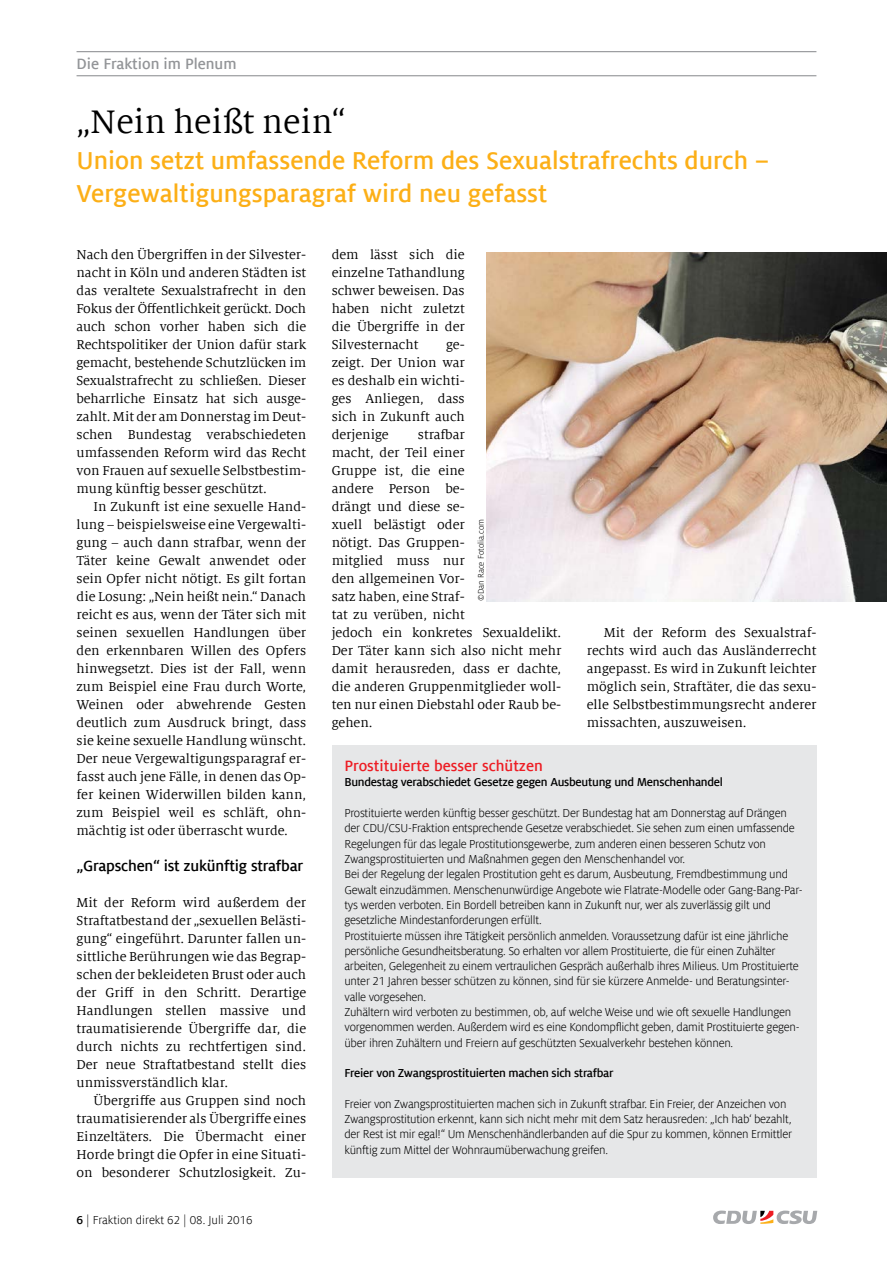
<style>
.page{position:relative;width:893px;height:1263px;background:#fff}
.page>*{position:absolute;margin:0;border:0;box-sizing:border-box;transform-origin:0 0}
.t1{font:36px "Milo Serif Offc";color:#000}
.t2{font:700 27px/33px "Milo Sans Offc";color:#fcaf17}
.t3{font:700 16.5px "Milo Sans Offc";letter-spacing:-.01em;color:#000}
.t4{font:700 16.5px "Milo Sans Offc";color:#ed1d24}
.t5{font:700 16.5px "Milo Sans Offc";color:#939598}
.t6{font:14.25px/18px "Milo Serif Offc";color:#000;text-align:justify}
.t7{font:12.75px/15.3px "Milo Sans Offc";letter-spacing:-.02em;color:#000}
.t8{font:700 12.75px "Milo Sans Offc";letter-spacing:-.02em;color:#000}
.t9{font:12.75px "Milo Sans Offc";color:#000}
.t10{font:9px "Milo Sans Offc";color:#000}
.s1{font-weight:700}
</style>
<div class="page">
<svg style="left:713px;top:1210px;width:104px;height:14px"></svg>
<hr style="left:77px;top:51px;width:739px;height:1px;background:#939598">
<hr style="left:77px;top:75px;width:739px;height:1px;background:#939598">
<img style="left:486px;top:253px;width:401px;height:348px">
<div style="left:332px;top:745px;width:484px;height:432px;background:#e6e7e8"></div>
<p class="t5" style="left:77px;top:53px;width:161px">Die Fraktion im Plenum</p>
<h1 class="t1" style="left:77px;top:100px;width:271px">„Nein heißt nein“</h1>
<h2 class="t2" style="left:77px;top:144px;width:694px">Union setzt umfassende Reform des Sexualstrafrechts durch –<br>Vergewaltigungsparagraf wird neu gefasst</h2>
<p class="t6" style="left:77px;top:246px;width:231px">Nach den Übergriffen in der Silvester&shy;nacht in Köln und anderen Städten ist das veraltete Sexualstrafrecht in den Fokus der Öffentlichkeit gerückt. Doch auch schon vorher haben sich die Rechtspolitiker der Union dafür stark gemacht, bestehende Schutzlücken im Sexualstrafrecht zu schließen. Dieser beharrliche Einsatz hat sich ausge&shy;zahlt. Mit der am Donnerstag im Deut&shy;schen Bundestag verabschiedeten umfassenden Reform wird das Recht von Frauen auf sexuelle Selbstbestim&shy;mung künftig besser geschützt.</p>
<p class="t6" style="left:77px;top:498px;width:231px;text-indent:17px">In Zukunft ist eine sexuelle Hand&shy;lung – beispielsweise eine Vergewalti&shy;gung – auch dann strafbar, wenn der Täter keine Gewalt anwendet oder sein Opfer nicht nötigt. Es gilt fortan die Losung: „Nein heißt nein.“ Danach reicht es aus, wenn der Täter sich mit seinen sexuellen Handlungen über den erkennbaren Willen des Opfers hinwegsetzt. Dies ist der Fall, wenn zum Beispiel eine Frau durch Worte, Weinen oder abwehrende Gesten deutlich zum Ausdruck bringt, dass sie keine sexuelle Handlung wünscht.<br>Der neue Vergewaltigungsparagraf er&shy;fasst auch jene Fälle, in denen das Op&shy;fer keinen Widerwillen bilden kann, zum Beispiel weil es schläft, ohn&shy;mächtig ist oder überrascht wurde.</p>
<p class="t3" style="left:77px;top:856px;width:228px">„Grapschen“ ist zukünftig strafbar</p>
<p class="t6" style="left:77px;top:894px;width:231px">Mit der Reform wird außerdem der Straftatbestand der „sexuellen Belästi&shy;gung“ eingeführt. Darunter fallen un&shy;sittliche Berührungen wie das Begrap&shy;schen der bekleideten Brust oder auch der Griff in den Schritt. Derartige Handlungen stellen massive und traumatisierende Übergriffe dar, die durch nichts zu rechtfertigen sind.<br>Der neue Straftatbestand stellt dies unmissverständlich klar.</p>
<p class="t6" style="left:77px;top:1092px;width:231px;text-indent:17px">Übergriffe aus Gruppen sind noch traumatisierender als Übergriffe eines Einzeltäters. Die Übermacht einer Horde bringt die Opfer in eine Situati&shy;on besonderer Schutzlosigkeit. Zu-</p>
<p class="t9" style="left:77px;top:1212px;width:178px"><span class="s1">6</span> | Fraktion direkt 62 | 08. Juli 2016</p>
<p class="t6" style="left:332px;top:246px;width:135px">dem lässt sich die einzelne Tathandlung schwer beweisen. Das haben nicht zuletzt die Übergriffe in der Silvesternacht</p>
<p class="t6" style="left:332px;top:335px;width:135px;text-indent:114px">ge&shy;zeigt. Der Union war es deshalb ein wichti&shy;ges Anliegen, dass sich in Zukunft auch derjenige</p>
<p class="t6" style="left:332px;top:425px;width:231px;text-align:left;text-indent:86px">strafbar<br>macht, der Teil einer<br>Gruppe ist, die eine<br>andere Person be-<br>drängt und diese se-<br>xuell belästigt oder<br>nötigt. Das Gruppen-<br>mitglied muss nur<br>den allgemeinen Vor-<br>satz haben, eine Straf-<br>tat zu verüben, nicht<br>jedoch ein konkretes Sexualdelikt.<br>Der Täter kann sich also nicht mehr damit herausreden, dass er dachte, die anderen Gruppenmitglieder woll&shy;ten nur einen Diebstahl oder Raub be&shy;gehen.</p>
<p class="t10" style="left:476px;top:601px;width:84px;rotate:-90deg">©Dan Race Fotolia.com</p>
<p class="t6" style="left:587px;top:623px;width:231px;text-indent:17px">Mit der Reform des Sexualstraf&shy;rechts wird auch das Ausländerrecht angepasst. Es wird in Zukunft leichter möglich sein, Straftäter, die das sexu&shy;elle Selbstbestimmungsrecht anderer missachten, auszuweisen.</p>
<p class="t4" style="left:344px;top:756px;width:200px">Prostituierte besser schützen</p>
<p class="t8" style="left:344px;top:775px;width:380px">Bundestag verabschiedet Gesetze gegen Ausbeutung und Menschenhandel</p>
<p class="t7" style="left:344px;top:805px;width:460px">Prostituierte werden künftig besser geschützt. Der Bundestag hat am Donnerstag auf Drängen der CDU/CSU-Fraktion entsprechende Gesetze verabschiedet. Sie sehen zum einen umfassende Regelungen für das legale Prostitutionsgewerbe, zum anderen einen besseren Schutz von Zwangsprostituierten und Maßnahmen gegen den Menschenhandel vor.<br>Bei der Regelung der legalen Prostitution geht es darum, Ausbeutung, Fremdbestimmung und Gewalt einzudämmen. Menschenunwürdige Angebote wie Flatrate-Modelle oder Gang-Bang-Par&shy;tys werden verboten. Ein Bordell betreiben kann in Zukunft nur, wer als zuverlässig gilt und gesetzliche Mindestanforderungen erfüllt.<br>Prostituierte müssen ihre Tätigkeit persönlich anmelden. Voraussetzung dafür ist eine jährliche persönliche Gesundheitsberatung. So erhalten vor allem Prostituierte, die für einen Zuhälter arbeiten, Gelegenheit zu einem vertraulichen Gespräch außerhalb ihres Milieus. Um Prostituierte unter 21 Jahren besser schützen zu können, sind für sie kürzere Anmelde- und Beratungsinter&shy;valle vorgesehen.<br>Zuhältern wird verboten zu bestimmen, ob, auf welche Weise und wie oft sexuelle Handlungen vorgenommen werden. Außerdem wird es eine Kondompflicht geben, damit Prostituierte gegen&shy;über ihren Zuhältern und Freiern auf geschützten Sexualverkehr bestehen können.</p>
<p class="t8" style="left:344px;top:1065px;width:271px">Freier von Zwangsprostituierten machen sich strafbar</p>
<p class="t7" style="left:344px;top:1096px;width:449px">Freier von Zwangsprostituierten machen sich in Zukunft strafbar. Ein Freier, der Anzeichen von Zwangsprostitution erkennt, kann sich nicht mehr mit dem Satz herausreden: „Ich hab‘ bezahlt, der Rest ist mir egal!“ Um Menschenhändlerbanden auf die Spur zu kommen, können Ermittler künftig zum Mittel der Wohnraumüberwachung greifen.</p>
</div>
